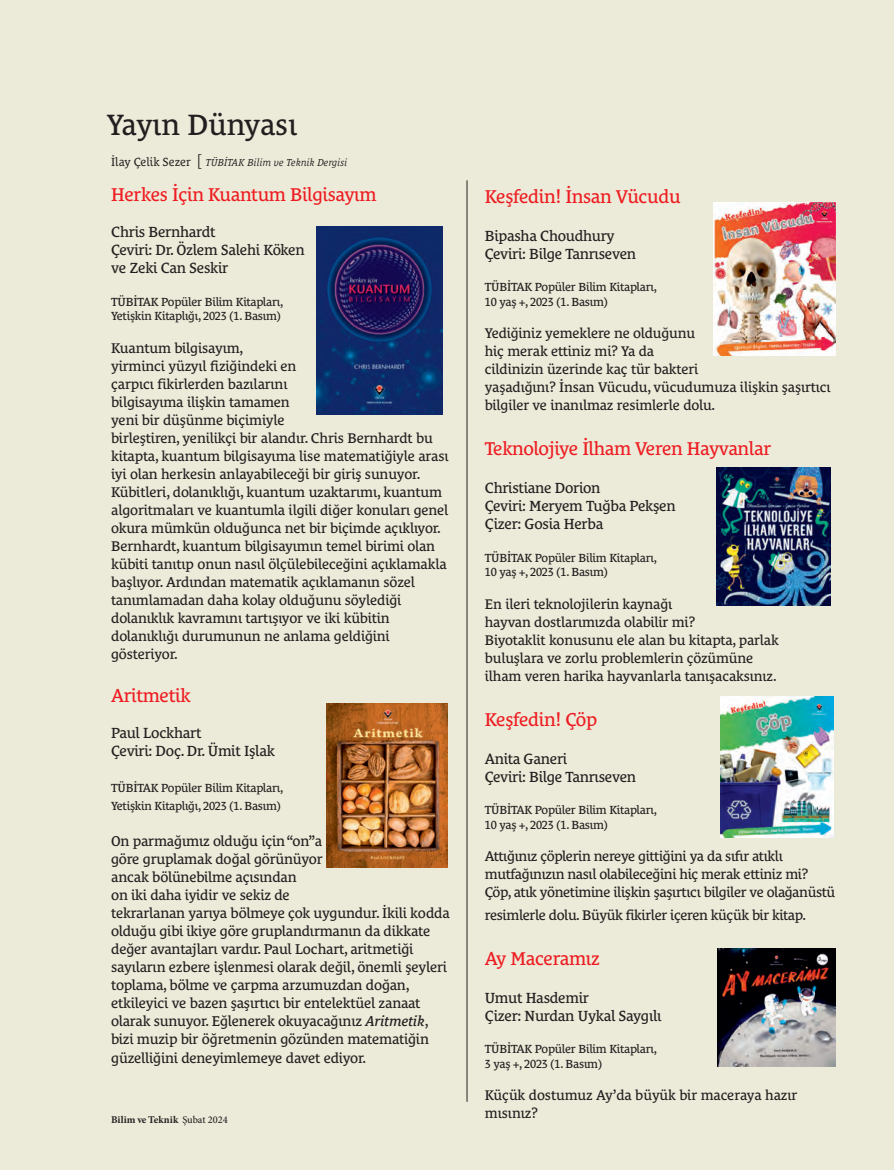
<style>
.page{position:relative;width:894px;height:1170px;background:#fff}
.page>*{position:absolute;margin:0;border:0;box-sizing:border-box;transform-origin:0 0}
.t1{font:30px "Le Monde Courrier Pro";color:#231f20}
.t2{font:18.9px "Le Monde Courrier Pro";letter-spacing:-.02em;color:#ee1d23}
.t3{font:15px/18px "Le Monde Courrier Pro";letter-spacing:-.02em;color:#231f20}
.t4{font:14.4px/18px "Le Monde Courrier Pro";letter-spacing:-.015em;color:#231f20}
.t5{font:14.25px/18px "Le Monde Courrier Pro";letter-spacing:-.01em;color:#231f20}
.t6{font:12px/14.4px "Le Monde Courrier Pro";letter-spacing:-.02em;color:#231f20}
.t7{font:italic 10.35px "Le Monde Courrier Pro";color:#231f20}
.t8{font:700 10.35px "Minion Pro";letter-spacing:.005em;color:#231f20}
.s1{font-style:normal;font-size:12px}
.s2{font-family:"Le Monde Sans Pro";font-weight:300;font-style:normal;font-size:16.2px}
.s3{font-weight:600;font-style:italic}
.s4{font-weight:500}
</style>
<div class="page">
<div style="left:0;top:0;width:893px;height:1169px;background:#ecebd9"></div>
<hr style="left:466px;top:180px;width:1px;height:921px;background:#231f20">
<img style="left:326px;top:703px;width:121px;height:164px">
<img style="left:716px;top:467px;width:114px;height:138px">
<img style="left:316px;top:226px;width:126px;height:189px">
<img style="left:713px;top:203px;width:122px;height:152px">
<img style="left:717px;top:948px;width:118px;height:118px">
<img style="left:720px;top:696px;width:113px;height:141px">
<h1 class="t1" style="left:107px;top:112px;width:192px">Yayın Dünyası</h1>
<p class="t7" style="left:111px;top:159px;width:238px"><span class="s1">İlay Çelik Sezer</span> <span class="s2">[</span> TÜBİTAK Bilim ve Teknik Dergisi</p>
<h2 class="t2" style="left:111px;top:187px;width:267px">Herkes İçin Kuantum Bilgisayım</h2>
<p class="t3" style="left:111px;top:224px;width:195px">Chris Bernhardt<br>Çeviri: Dr. Özlem Salehi Köken ve Zeki Can Seskir</p>
<p class="t6" style="left:111px;top:295px;width:173px">TÜBİTAK Popüler Bilim Kitapları,<br>Yetişkin Kitaplığı, 2023 (1. Basım)</p>
<p class="t4" style="left:111px;top:339px;width:339px">Kuantum bilgisayım,<br>yirminci yüzyıl fiziğindeki en<br>çarpıcı fikirlerden bazılarını<br>bilgisayıma ilişkin tamamen<br>yeni bir düşünme biçimiyle<br>birleştiren, yenilikçi bir alandır. Chris Bernhardt bu kitapta, kuantum bilgisayıma lise matematiğiyle arası iyi olan herkesin anlayabileceği bir giriş sunuyor.<br>Kübitleri, dolanıklığı, kuantum uzaktarımı, kuantum algoritmaları ve kuantumla ilgili diğer konuları genel okura mümkün olduğunca net bir biçimde açıklıyor.<br>Bernhardt, kuantum bilgisayımın temel birimi olan kübiti tanıtıp onun nasıl ölçülebileceğini açıklamakla başlıyor. Ardından matematik açıklamanın sözel tanımlamadan daha kolay olduğunu söylediği dolanıklık kavramını tartışıyor ve iki kübitin dolanıklığı durumunun ne anlama geldiğini gösteriyor.</p>
<h2 class="t2" style="left:111px;top:687px;width:81px">Aritmetik</h2>
<p class="t3" style="left:111px;top:725px;width:165px">Paul Lockhart<br>Çeviri: Doç. Dr. Ümit Işlak</p>
<p class="t6" style="left:111px;top:779px;width:173px;line-height:18px">TÜBİTAK Popüler Bilim Kitapları,<br>Yetişkin Kitaplığı, 2023 (1. Basım)</p>
<p class="t4" style="left:111px;top:833px;width:340px">On parmağımız olduğu için “on”a<br>göre gruplamak doğal görünüyor<br>ancak bölünebilme açısından<br>on iki daha iyidir ve sekiz de<br>tekrarlanan yarıya bölmeye çok uygundur. İkili kodda olduğu gibi ikiye göre gruplandırmanın da dikkate değer avantajları vardır. Paul Lochart, aritmetiği sayıların ezbere işlenmesi olarak değil, önemli şeyleri toplama, bölme ve çarpma arzumuzdan doğan, etkileyici ve bazen şaşırtıcı bir entelektüel zanaat olarak sunuyor. Eğlenerek okuyacağınız <span class="s3">Aritmetik</span>, bizi muzip bir öğretmenin gözünden matematiğin güzelliğini deneyimlemeye davet ediyor.</p>
<p class="t8" style="left:111px;top:1112px;width:118px">Bilim ve Teknik <span class="s4">Şubat 2024</span></p>
<h2 class="t2" style="left:485px;top:188px;width:197px">Keşfedin! İnsan Vücudu</h2>
<p class="t3" style="left:485px;top:227px;width:153px">Bipasha Choudhury<br>Çeviri: Bilge Tanrıseven</p>
<p class="t6" style="left:485px;top:280px;width:173px">TÜBİTAK Popüler Bilim Kitapları,<br>10 yaş +, 2023 (1. Basım)</p>
<p class="t5" style="left:485px;top:325px;width:347px">Yediğiniz yemeklere ne olduğunu<br>hiç merak ettiniz mi? Ya da<br>cildinizin üzerinde kaç tür bakteri<br>yaşadığını? İnsan Vücudu, vücudumuza ilişkin şaşırtıcı bilgiler ve inanılmaz resimlerle dolu.</p>
<h2 class="t2" style="left:485px;top:441px;width:288px">Teknolojiye İlham Veren Hayvanlar</h2>
<p class="t3" style="left:485px;top:480px;width:192px">Christiane Dorion<br>Çeviri: Meryem Tuğba Pekşen<br>Çizer: Gosia Herba</p>
<p class="t6" style="left:485px;top:551px;width:173px">TÜBİTAK Popüler Bilim Kitapları,<br>10 yaş +, 2023 (1. Basım)</p>
<p class="t5" style="left:485px;top:595px;width:295px">En ileri teknolojilerin kaynağı<br>hayvan dostlarımızda olabilir mi?<br>Biyotaklit konusunu ele alan bu kitapta, parlak buluşlara ve zorlu problemlerin çözümüne ilham veren harika hayvanlarla tanışacaksınız.</p>
<h2 class="t2" style="left:485px;top:711px;width:114px">Keşfedin! Çöp</h2>
<p class="t3" style="left:485px;top:750px;width:153px">Anita Ganeri<br>Çeviri: Bilge Tanrıseven</p>
<p class="t6" style="left:485px;top:803px;width:173px">TÜBİTAK Popüler Bilim Kitapları,<br>10 yaş +, 2023 (1. Basım)</p>
<p class="t5" style="left:485px;top:848px;width:352px">Attığınız çöplerin nereye gittiğini ya da sıfır atıklı mutfağınızın nasıl olabileceğini hiç merak ettiniz mi?<br>Çöp, atık yönetimine ilişkin şaşırtıcı bilgiler ve olağanüstü</p>
<p class="t5" style="left:485px;top:906px;width:323px">resimlerle dolu. Büyük fikirler içeren küçük bir kitap.</p>
<h2 class="t2" style="left:485px;top:950px;width:116px">Ay Maceramız</h2>
<p class="t3" style="left:485px;top:989px;width:178px">Umut Hasdemir<br>Çizer: Nurdan Uykal Saygılı</p>
<p class="t6" style="left:485px;top:1042px;width:173px">TÜBİTAK Popüler Bilim Kitapları,<br>3 yaş +, 2023 (1. Basım)</p>
<p class="t5" style="left:485px;top:1087px;width:314px">Küçük dostumuz Ay’da büyük bir maceraya hazır mısınız?</p>
</div>
